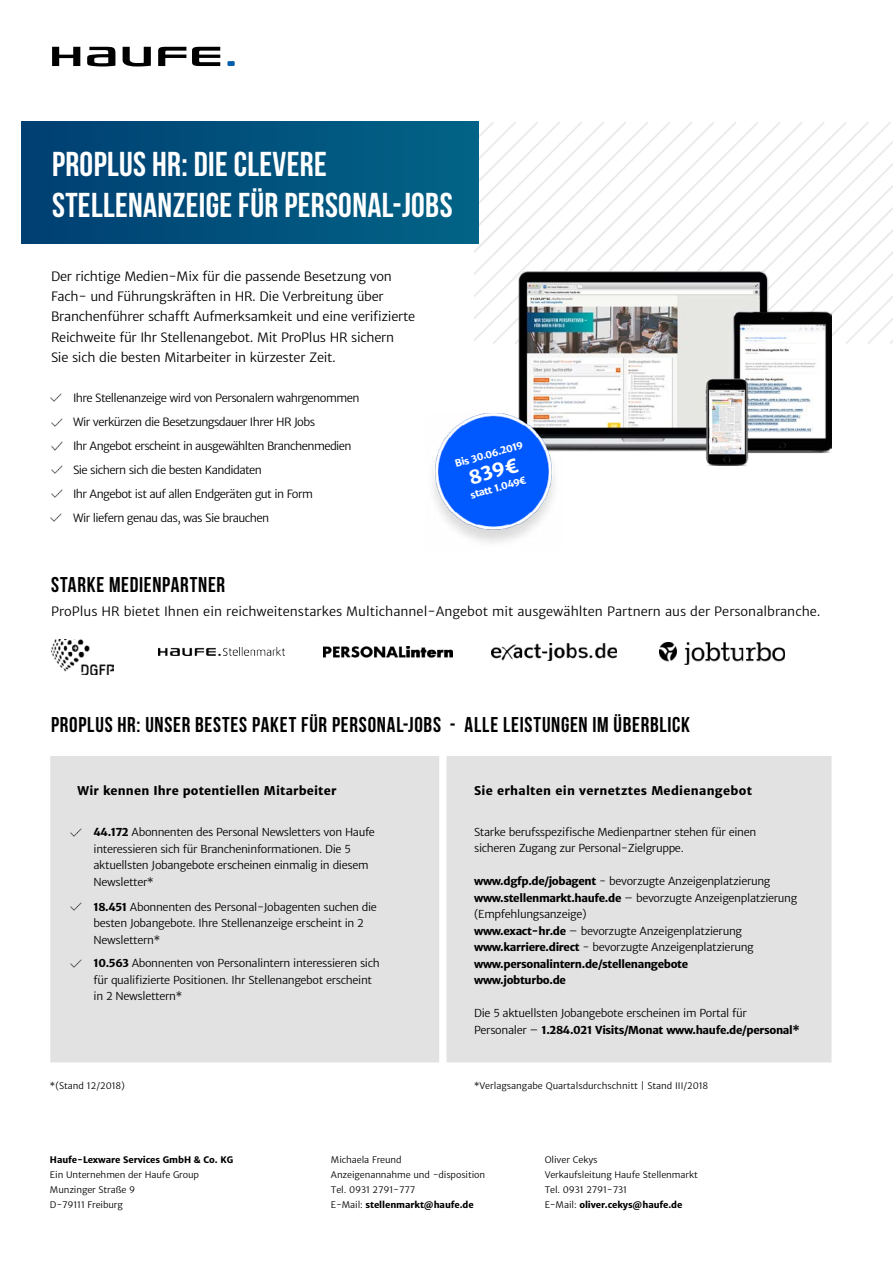
<style>
.page{position:relative;width:893px;height:1263px;background:#fff}
.page>*{position:absolute;margin:0;border:0;box-sizing:border-box;transform-origin:0 0}
.t1{font:34.5px/41.4px "Bebas Neue";letter-spacing:.01em;color:#fff}
.t2{font:21.3px "Bebas Neue";letter-spacing:.035em;color:#000}
.t3{font:700 19.05px "Haufe Merriweather Sans";color:#fff}
.t4{font:12.75px/20.4px "Haufe Merriweather Sans Lt";letter-spacing:-.02em;color:#000}
.t5{font:12.75px "Haufe Merriweather Sans Lt";color:#000}
.t6{font:700 12px "Haufe Merriweather Sans";letter-spacing:.02em;color:#000}
.t7{font:11.25px/24px "Haufe Merriweather Sans Lt";letter-spacing:-.05em;color:#000}
.t8{font:10.8px/16.5px "Haufe Merriweather Sans Lt";letter-spacing:-.03em;color:#000}
.t9{font:700 10.8px/16.5px "Haufe Merriweather Sans";letter-spacing:-.03em;color:#000}
.t10{font:700 9.75px "Haufe Merriweather Sans";color:#fff}
.t11{font:9px/15px "Haufe Merriweather Sans Lt";letter-spacing:-.01em;color:#000}
.t12{font:700 9px "Haufe Merriweather Sans";letter-spacing:-.01em;color:#000}
.s1{font-family:"Haufe Merriweather Sans";font-weight:700}
.s2{font-family:"Haufe Merriweather Sans Lt";font-weight:400}
</style>
<div class="page">
<div style="left:50px;top:756px;width:389px;height:306px;background:#e2e2e2"></div>
<div style="left:446px;top:756px;width:385px;height:306px;background:#e2e2e2"></div>
<img style="left:474px;top:122px;width:419px;height:222px">
<div style="left:21px;top:121px;width:458px;height:122px;background:linear-gradient(to right,#003f72,#026487)"></div>
<svg style="left:51px;top:394px;width:11px;height:8px"></svg>
<svg style="left:51px;top:419px;width:11px;height:8px"></svg>
<svg style="left:51px;top:442px;width:11px;height:8px"></svg>
<svg style="left:51px;top:513px;width:11px;height:8px"></svg>
<svg style="left:51px;top:465px;width:11px;height:8px"></svg>
<svg style="left:51px;top:490px;width:11px;height:8px"></svg>
<img style="left:51px;top:639px;width:62px;height:35px">
<img style="left:159px;top:648px;width:125px;height:8px">
<img style="left:323px;top:646px;width:130px;height:11px">
<img style="left:491px;top:644px;width:126px;height:16px">
<img style="left:659px;top:642px;width:125px;height:22px">
<svg style="left:71px;top:828px;width:11px;height:8px"></svg>
<svg style="left:71px;top:902px;width:11px;height:9px"></svg>
<svg style="left:71px;top:959px;width:11px;height:8px"></svg>
<img style="left:491px;top:272px;width:340px;height:194px">
<svg style="left:123px;top:47px;width:28px;height:19px"></svg>
<svg style="left:52px;top:47px;width:28px;height:19px"></svg>
<svg style="left:158px;top:47px;width:28px;height:19px"></svg>
<svg style="left:192px;top:47px;width:28px;height:19px"></svg>
<svg style="left:227px;top:61px;width:8px;height:5px"></svg>
<svg style="left:87px;top:47px;width:28px;height:20px"></svg>
<img style="left:432px;top:413px;width:129px;height:130px">
<h1 class="t1" style="left:52px;top:143px;width:402px">PROPLUS HR: DIE CLEVERE<br>STELLENANZEIGE FÜR PERSONAL-JOBS</h1>
<p class="t4" style="left:51px;top:266px;width:366px">Der richtige Medien-Mix für die passende Besetzung von Fach- und Führungskräften in HR. Die Verbreitung über Branchenführer schafft Aufmerksamkeit und eine verifizierte Reichweite für Ihr Stellenangebot. Mit ProPlus HR sichern<br>Sie sich die besten Mitarbeiter in kürzester Zeit.</p>
<p class="t7" style="left:73px;top:386px;width:288px">Ihre Stellenanzeige wird von Personalern wahrgenommen Wir verkürzen die Besetzungsdauer Ihrer HR Jobs<br>Ihr Angebot erscheint in ausgewählten Branchenmedien Sie sichern sich die besten Kandidaten<br>Ihr Angebot ist auf allen Endgeräten gut in Form<br>Wir liefern genau das, was Sie brauchen</p>
<p class="t10" style="left:454px;top:458px;width:72px;rotate:-15deg">Bis 30.06.2019</p>
<h3 class="t3" style="left:466px;top:467px;width:52px;rotate:-16deg">839 €</h3>
<p class="t10" style="left:469px;top:489px;width:59px;rotate:-15deg">statt 1.049 €</p>
<h2 class="t2" style="left:51px;top:573px;width:176px">STARKE MEDIENPARTNER</h2>
<p class="t5" style="left:51px;top:604px;width:771px">ProPlus HR bietet Ihnen ein reichweitenstarkes Multichannel-Angebot mit ausgewählten Partnern aus der Personalbranche.</p>
<h2 class="t2" style="left:51px;top:713px;width:640px">PROPLUS HR: UNSER BESTES PAKET FÜR PERSONAL-JOBS - ALLE LEISTUNGEN IM ÜBERBLICK</h2>
<p class="t6" style="left:78px;top:783px;width:260px">Wir kennen Ihre potentiellen Mitarbeiter</p>
<p class="t6" style="left:474px;top:783px;width:279px">Sie erhalten ein vernetztes Medienangebot</p>
<p class="t8" style="left:94px;top:824px;width:283px"><span class="s1">44.172</span> Abonnenten des Personal Newsletters von Haufe interessieren sich für Brancheninformationen. Die 5 aktuellsten Jobangebote erscheinen einmalig in diesem Newsletter*</p>
<p class="t8" style="left:94px;top:899px;width:285px"><span class="s1">18.451</span> Abonnenten des Personal-Jobagenten suchen die besten Jobangebote. Ihre Stellenanzeige erscheint in 2<br>Newslettern*</p>
<p class="t8" style="left:94px;top:955px;width:288px"><span class="s1">10.563</span> Abonnenten von Personalintern interessieren sich für qualifizierte Positionen. Ihr Stellenangebot erscheint in 2 Newslettern*</p>
<p class="t8" style="left:474px;top:823px;width:284px">Starke berufsspezifische Medienpartner stehen für einen sicheren Zugang zur Personal-Zielgruppe.</p>
<p class="t8" style="left:474px;top:873px;width:325px"><span class="s1">www.dgfp.de/jobagent</span> - bevorzugte Anzeigenplatzierung <span class="s1">www.stellenmarkt.haufe.de</span> – bevorzugte Anzeigenplatzierung (Empfehlungsanzeige)<br><span class="s1">www.exact-hr.de</span> – bevorzugte Anzeigenplatzierung <span class="s1">www.karriere.direct</span> - bevorzugte Anzeigenplatzierung</p>
<p class="t9" style="left:474px;top:955px;width:216px">www.personalintern.de/stellenangebote www.jobturbo.de</p>
<p class="t8" style="left:474px;top:1005px;width:274px">Die 5 aktuellsten Jobangebote erscheinen im Portal für</p>
<p class="t9" style="left:474px;top:1022px;width:327px"><span class="s2">Personaler –</span> 1.284.021 Visits/Monat www.haufe.de/personal*</p>
<p class="t11" style="left:50px;top:1078px;width:77px">*(Stand 12/2018)</p>
<p class="t12" style="left:50px;top:1154px;width:185px">Haufe-Lexware Services GmbH &amp; Co. KG</p>
<p class="t11" style="left:50px;top:1167px;width:151px">Ein Unternehmen der Haufe Group<br>Munzinger Straße 9<br>D-79111 Freiburg</p>
<p class="t11" style="left:474px;top:1078px;width:236px">*Verlagsangabe Quartalsdurchschnitt | Stand III/2018</p>
<p class="t11" style="left:331px;top:1152px;width:156px">Michaela Freund<br>Anzeigenannahme und -disposition<br>Tel. 0931 2791-777</p>
<p class="t12" style="left:331px;top:1199px;width:144px"><span class="s2">E-Mail:</span> stellenmarkt@haufe.de</p>
<p class="t11" style="left:545px;top:1152px;width:155px">Oliver Cekys<br>Verkaufsleitung Haufe Stellenmarkt<br>Tel. 0931 2791-731</p>
<p class="t12" style="left:545px;top:1199px;width:139px"><span class="s2">E-Mail:</span> oliver.cekys@haufe.de</p>
</div>
